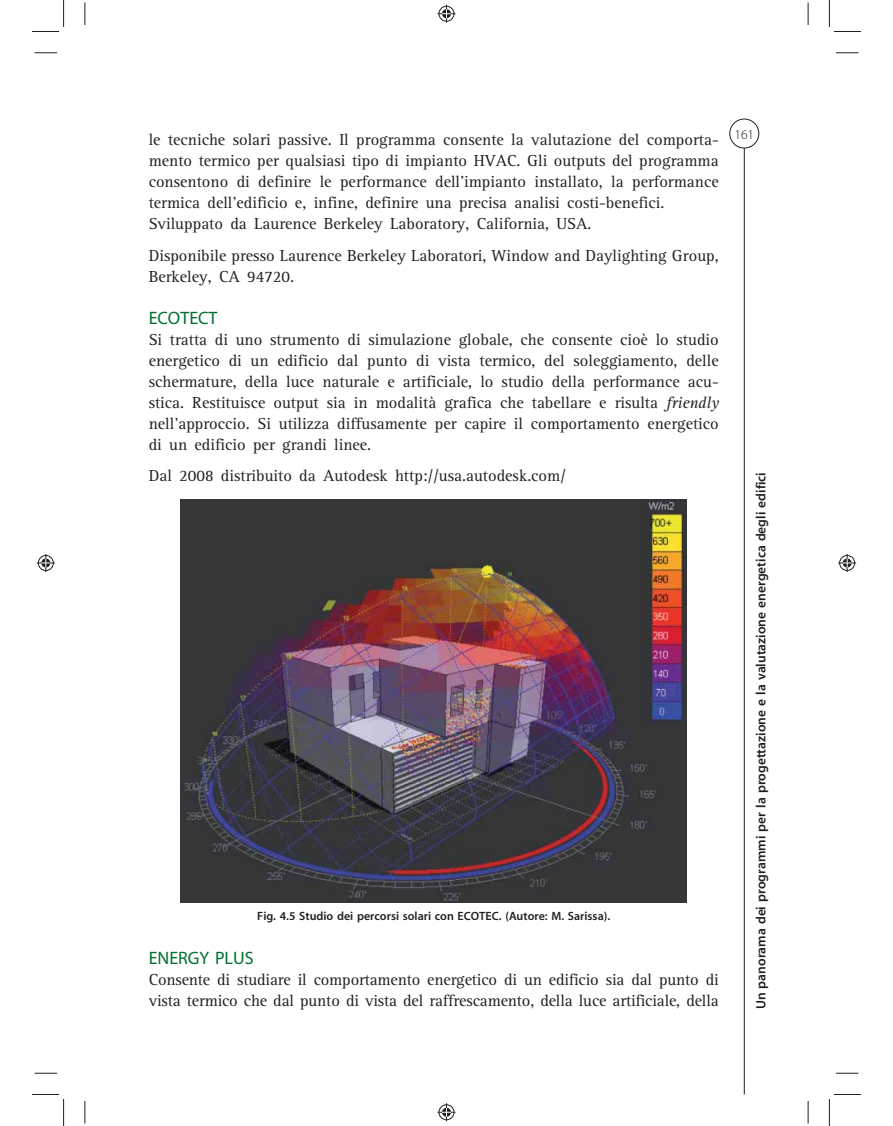
<style>
.page{position:relative;width:893px;height:1126px;background:#fff}
.page>*{position:absolute;margin:0;border:0;box-sizing:border-box;transform-origin:0 0}
.t1{font:18px "Myriad MM 400 600";color:#00702f}
.t2{font:16.5px/21px "Rotis Serif";color:#231f20}
.t3{font:13.5px "Myriad MM 565 600";color:#231f20}
.t4{font:13.5px "Myriad MM 215 600";color:#231f20}
.t5{font:12px "Myriad MM 565 600";color:#231f20}
.s1{font-style:italic}
</style>
<div class="page">
<hr style="left:744px;top:148px;width:1px;height:946px;background:#231f20">
<div style="left:729px;top:119px;width:30px;height:29px;border:1px solid #231f20;border-radius:50%"></div>
<img style="left:181px;top:499px;width:505px;height:403px">
<svg style="left:35px;top:53px;width:22px;height:1px"></svg>
<svg style="left:836px;top:53px;width:22px;height:1px"></svg>
<svg style="left:35px;top:1073px;width:22px;height:1px"></svg>
<svg style="left:835px;top:1073px;width:23px;height:1px"></svg>
<svg style="left:85px;top:2px;width:1px;height:23px"></svg>
<svg style="left:85px;top:1101px;width:1px;height:23px"></svg>
<svg style="left:807px;top:2px;width:1px;height:23px"></svg>
<svg style="left:807px;top:1101px;width:1px;height:23px"></svg>
<svg style="left:32px;top:0;width:32px;height:32px"></svg>
<svg style="left:32px;top:1094px;width:32px;height:32px"></svg>
<svg style="left:829px;top:0;width:31px;height:32px"></svg>
<svg style="left:829px;top:1094px;width:31px;height:32px"></svg>
<svg style="left:437px;top:5px;width:18px;height:18px"></svg>
<svg style="left:437px;top:1103px;width:18px;height:18px"></svg>
<svg style="left:37px;top:554px;width:18px;height:18px"></svg>
<svg style="left:838px;top:554px;width:18px;height:18px"></svg>
<p class="t2" style="left:149px;top:131px;width:571px">le tecniche solari passive. Il programma consente la valutazione del comporta&shy;mento termico per qualsiasi tipo di impianto HVAC. Gli outputs del programma consentono di definire le performance dell’impianto installato, la performance termica dell’edificio e, infine, definire una precisa analisi costi-benefici.<br>Sviluppato da Laurence Berkeley Laboratory, California, USA.</p>
<p class="t2" style="left:149px;top:246px;width:571px">Disponibile presso Laurence Berkeley Laboratori, Window and Daylighting Group,<br>Berkeley, CA 94720.</p>
<p class="t1" style="left:149px;top:311px;width:70px">ECOTECT</p>
<p class="t2" style="left:149px;top:330px;width:571px;text-align:justify">Si tratta di uno strumento di simulazione globale, che consente cioè lo studio energetico di un edificio dal punto di vista termico, del soleggiamento, delle schermature, della luce naturale e artificiale, lo studio della performance acu&shy;stica. Restituisce output sia in modalità grafica che tabellare e risulta <span class="s1">friendly </span>nell’approccio. Si utilizza diffusamente per capire il comportamento energetico di un edificio per grandi linee.</p>
<p class="t2" style="left:149px;top:467px;width:418px">Dal 2008 distribuito da Autodesk http://usa.autodesk.com/</p>
<p class="t5" style="left:257px;top:912px;width:354px">Fig. 4.5 Studio dei percorsi solari con ECOTEC. (Autore: M. Sarissa).</p>
<p class="t1" style="left:149px;top:951px;width:106px">ENERGY PLUS</p>
<p class="t2" style="left:149px;top:971px;width:571px">Consente di studiare il comportamento energetico di un edificio sia dal punto di vista termico che dal punto di vista del raffrescamento, della luce artificiale, della</p>
<p class="t4" style="left:734px;top:129px;width:21px">161</p>
<p class="t3" style="left:755px;top:1009px;width:539px;rotate:-90deg">Un panorama dei programmi per la progettazione e la valutazione energetica degli edifici</p>
</div>
